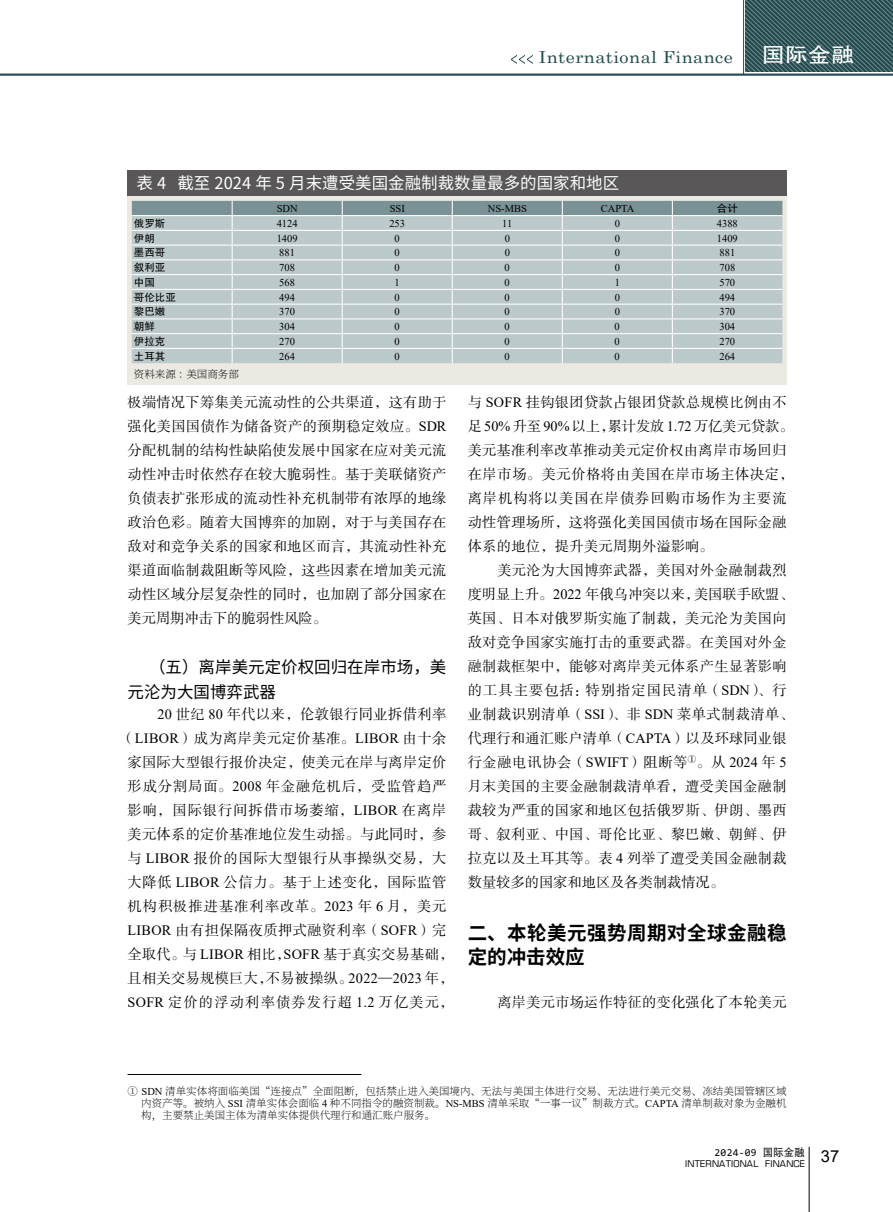
<style>
.page{position:relative;width:893px;height:1212px;background:#fff}
.page>*{position:absolute;margin:0;border:0;box-sizing:border-box;transform-origin:0 0}
.t1{font:21px "FZHTJW GB1 0";color:#fff;scale:1.1 1}
.t2{font:700 19.5px/24px "Source Han Sans CN";letter-spacing:.025em;color:#000}
.t3{font:16.5px "Source Han Sans CN";color:#fff}
.t4{font:16.5px/24px "Source Han Sans CN";color:#000}
.t5{font:16.5px "Century Schoolbook";letter-spacing:.025em;color:#214a4f;scale:1.1 1}
.t6{font:16.5px "Arial";color:#000}
.t7{font:14.25px/24px "FZSSK GBK1 0";letter-spacing:.02em;color:#000}
.t8{font:14.25px "FZSSK GBK1 0";letter-spacing:.07em;color:#000}
.t9{font:14.25px "FZSSK GBK1 0";letter-spacing:.05em;color:#000}
.t10{font:14.25px "FZSSK GBK1 0";letter-spacing:.08em;color:#000}
.t11{font:14.25px "FZSSK GBK1 0";letter-spacing:.065em;color:#000}
.t12{font:200 10.5px/12.3px "Source Han Serif CN";color:#000;text-align:justify}
.t13{font:10.5px "Times New Roman";color:#000}
.t14{font:10.5px "FZHTK GBK1 0";color:#000}
.t15{font:10.5px "Consolas";letter-spacing:.025em;color:#000}
.t16{font:9px "Eurostile";letter-spacing:.025em;color:#000}
.s1{font-family:"Times New Roman"}
.s2{font-family:"Times New Roman";font-weight:400}
.s3{font-family:"DFP Hei W5 GB"}
</style>
<div class="page">
<svg style="left:746px;top:0;width:147px;height:72px;background:#3a5d61"></svg>
<svg style="left:511px;top:55px;width:22px;height:9px"></svg>
<hr style="left:0;top:74px;width:893px;height:2px;background:#214a4f">
<hr style="left:743px;top:0;width:1px;height:74px;background:#214a4f">
<hr style="left:809px;top:1147px;width:1px;height:65px;background:#000">
<div style="left:128px;top:178px;width:659px;height:207px;background:#ebe9e2"></div>
<div style="left:128px;top:170px;width:659px;height:26px;background:#595757"></div>
<svg style="left:132px;top:201px;width:650px;height:162px;background:#bac7c8"></svg>
<hr style="left:132px;top:215px;width:100px;height:1px;background:#fff">
<hr style="left:232px;top:215px;width:110px;height:1px;background:#fff">
<hr style="left:342px;top:215px;width:110px;height:1px;background:#fff">
<hr style="left:452px;top:215px;width:110px;height:1px;background:#fff">
<hr style="left:562px;top:215px;width:110px;height:1px;background:#fff">
<hr style="left:672px;top:215px;width:110px;height:1px;background:#fff">
<hr style="left:128px;top:1074px;width:233px;height:1px;background:#000">
<p class="t5" style="left:539px;top:43px;width:178px">International Finance</p>
<h1 class="t1" style="left:762px;top:43px;width:85px">国际金融</h1>
<p class="t3" style="left:137px;top:174px;width:484px">表 4 截至 2024 年 5 月末遭受美国金融制裁数量最多的国家和地区</p>
<p class="t13" style="left:277px;top:201px;width:22px">SDN</p>
<p class="t13" style="left:390px;top:201px;width:17px">SSI</p>
<p class="t13" style="left:488px;top:201px;width:41px">NS-MBS</p>
<p class="t13" style="left:601px;top:201px;width:35px">CAPTA</p>
<p class="t14" style="left:717px;top:203px;width:22px">合计</p>
<p class="t14" style="left:134px;top:217px;width:33px">俄罗斯</p>
<p class="t13" style="left:277px;top:216px;width:22px">4124</p>
<p class="t13" style="left:389px;top:216px;width:17px">253</p>
<p class="t13" style="left:502px;top:216px;width:12px">11</p>
<p class="t13" style="left:615px;top:216px;width:7px">0</p>
<p class="t13" style="left:717px;top:216px;width:22px">4388</p>
<p class="t14" style="left:134px;top:232px;width:22px">伊朗</p>
<p class="t13" style="left:277px;top:231px;width:22px">1409</p>
<p class="t13" style="left:395px;top:231px;width:7px">0</p>
<p class="t13" style="left:505px;top:231px;width:7px">0</p>
<p class="t13" style="left:615px;top:231px;width:7px">0</p>
<p class="t13" style="left:717px;top:231px;width:22px">1409</p>
<p class="t14" style="left:134px;top:247px;width:33px">墨西哥</p>
<p class="t13" style="left:279px;top:245px;width:17px">881</p>
<p class="t13" style="left:395px;top:245px;width:7px">0</p>
<p class="t13" style="left:505px;top:245px;width:7px">0</p>
<p class="t13" style="left:615px;top:245px;width:7px">0</p>
<p class="t13" style="left:719px;top:245px;width:17px">881</p>
<p class="t14" style="left:134px;top:262px;width:33px">叙利亚</p>
<p class="t13" style="left:279px;top:260px;width:17px">708</p>
<p class="t13" style="left:395px;top:260px;width:7px">0</p>
<p class="t13" style="left:505px;top:260px;width:7px">0</p>
<p class="t13" style="left:615px;top:260px;width:7px">0</p>
<p class="t13" style="left:719px;top:260px;width:17px">708</p>
<p class="t14" style="left:134px;top:276px;width:22px">中国</p>
<p class="t13" style="left:279px;top:275px;width:17px">568</p>
<p class="t13" style="left:395px;top:275px;width:7px">1</p>
<p class="t13" style="left:505px;top:275px;width:7px">0</p>
<p class="t13" style="left:615px;top:275px;width:7px">1</p>
<p class="t13" style="left:719px;top:275px;width:17px">570</p>
<p class="t14" style="left:134px;top:291px;width:43px">哥伦比亚</p>
<p class="t13" style="left:279px;top:290px;width:17px">494</p>
<p class="t13" style="left:395px;top:290px;width:7px">0</p>
<p class="t13" style="left:505px;top:290px;width:7px">0</p>
<p class="t13" style="left:615px;top:290px;width:7px">0</p>
<p class="t13" style="left:719px;top:290px;width:17px">494</p>
<p class="t14" style="left:134px;top:306px;width:33px">黎巴嫩</p>
<p class="t13" style="left:279px;top:304px;width:17px">370</p>
<p class="t13" style="left:395px;top:304px;width:7px">0</p>
<p class="t13" style="left:505px;top:304px;width:7px">0</p>
<p class="t13" style="left:615px;top:304px;width:7px">0</p>
<p class="t13" style="left:719px;top:304px;width:17px">370</p>
<p class="t14" style="left:134px;top:321px;width:22px">朝鲜</p>
<p class="t13" style="left:279px;top:319px;width:17px">304</p>
<p class="t13" style="left:395px;top:319px;width:7px">0</p>
<p class="t13" style="left:505px;top:319px;width:7px">0</p>
<p class="t13" style="left:615px;top:319px;width:7px">0</p>
<p class="t13" style="left:719px;top:319px;width:17px">304</p>
<p class="t14" style="left:134px;top:335px;width:33px">伊拉克</p>
<p class="t13" style="left:279px;top:334px;width:17px">270</p>
<p class="t13" style="left:395px;top:334px;width:7px">0</p>
<p class="t13" style="left:505px;top:334px;width:7px">0</p>
<p class="t13" style="left:615px;top:334px;width:7px">0</p>
<p class="t13" style="left:719px;top:334px;width:17px">270</p>
<p class="t14" style="left:134px;top:350px;width:33px">土耳其</p>
<p class="t13" style="left:279px;top:349px;width:17px">264</p>
<p class="t13" style="left:395px;top:349px;width:7px">0</p>
<p class="t13" style="left:505px;top:349px;width:7px">0</p>
<p class="t13" style="left:615px;top:349px;width:7px">0</p>
<p class="t13" style="left:719px;top:349px;width:17px">264</p>
<p class="t12" style="left:134px;top:368px;width:106px">资料来源：美国商务部</p>
<p class="t7" style="left:128px;top:391px;width:320px;text-align:justify">极端情况下筹集美元流动性的公共渠道，这有助于强化美国国债作为储备资产的预期稳定效应。<span class="s1">SDR</span>分配机制的结构性缺陷使发展中国家在应对美元流动性冲击时依然存在较大脆弱性。基于美联储资产负债表扩张形成的流动性补充机制带有浓厚的地缘政治色彩。随着大国博弈的加剧，对于与美国存在敌对和竞争关系的国家和地区而言，其流动性补充渠道面临制裁阻断等风险，这些因素在增加美元流动性区域分层复杂性的同时，也加剧了部分国家在美元周期冲击下的脆弱性风险。</p>
<p class="t4" style="left:128px;top:656px;width:320px;text-indent:22px">（五）离岸美元定价权回归在岸市场，美元沦为大国博弈武器</p>
<p class="t7" style="left:157px;top:703px;width:291px"><span class="s1">20</span> 世纪 <span class="s1">80</span> 年代以来，伦敦银行同业拆借利率</p>
<p class="t7" style="left:120px;top:727px;width:328px">（<span class="s1">LIBOR</span>）成为离岸美元定价基准。<span class="s1">LIBOR</span> 由十余</p>
<p class="t7" style="left:128px;top:751px;width:320px">家国际大型银行报价决定，使美元在岸与离岸定价</p>
<p class="t11" style="left:128px;top:778px;width:320px">形成分割局面。<span class="s1">2008</span> 年金融危机后，受监管趋严</p>
<p class="t8" style="left:128px;top:802px;width:320px">影响，国际银行间拆借市场萎缩，<span class="s1">LIBOR</span> 在离岸</p>
<p class="t7" style="left:128px;top:823px;width:320px">美元体系的定价基准地位发生动摇。与此同时，参</p>
<p class="t9" style="left:128px;top:850px;width:320px">与 <span class="s1">LIBOR</span> 报价的国际大型银行从事操纵交易，大</p>
<p class="t9" style="left:128px;top:874px;width:320px">大降低 <span class="s1">LIBOR</span> 公信力。基于上述变化，国际监管</p>
<p class="t8" style="left:128px;top:898px;width:320px">机构积极推进基准利率改革。<span class="s1">2023</span> 年 <span class="s1">6</span> 月，美元</p>
<p class="t7" style="left:128px;top:919px;width:320px"><span class="s1">LIBOR</span> 由有担保隔夜质押式融资利率（<span class="s1">SOFR</span>）完</p>
<p class="t7" style="left:128px;top:943px;width:328px">全取代。与 <span class="s1">LIBOR</span> 相比，<span class="s1">SOFR</span> 基于真实交易基础，</p>
<p class="t7" style="left:128px;top:967px;width:328px">且相关交易规模巨大，不易被操纵。<span class="s1">2022</span>—<span class="s1">2023</span> 年，</p>
<p class="t10" style="left:128px;top:994px;width:328px"><span class="s1">SOFR</span> 定价的浮动利率债券发行超 <span class="s1">1.2</span> 万亿美元，</p>
<p class="t7" style="left:468px;top:391px;width:328px">与 <span class="s1">SOFR</span> 挂钩银团贷款占银团贷款总规模比例由不足 <span class="s1">50%</span> 升至 <span class="s1">90%</span> 以上，累计发放 <span class="s1">1.72</span> 万亿美元贷款。美元基准利率改革推动美元定价权由离岸市场回归在岸市场。美元价格将由美国在岸市场主体决定，离岸机构将以美国在岸债券回购市场作为主要流动性管理场所，这将强化美国国债市场在国际金融体系的地位，提升美元周期外溢影响。</p>
<p class="t7" style="left:468px;top:559px;width:328px;text-indent:30px">美元沦为大国博弈武器，美国对外金融制裁烈度明显上升。<span class="s1">2022</span> 年俄乌冲突以来，美国联手欧盟、英国、日本对俄罗斯实施了制裁，美元沦为美国向敌对竞争国家实施打击的重要武器。在美国对外金融制裁框架中，能够对离岸美元体系产生显著影响的工具主要包括：特别指定国民清单（<span class="s1">SDN</span>）、行业制裁识别清单（<span class="s1">SSI</span>）、非 <span class="s1">SDN</span> 菜单式制裁清单、代理行和通汇账户清单（<span class="s1">CAPTA</span>）以及环球同业银行金融电讯协会（<span class="s1">SWIFT</span>）阻断等<sup>①</sup>。从 <span class="s1">2024</span> 年 <span class="s1">5</span>月末美国的主要金融制裁清单看，遭受美国金融制裁较为严重的国家和地区包括俄罗斯、伊朗、墨西哥、叙利亚、中国、哥伦比亚、黎巴嫩、朝鲜、伊拉克以及土耳其等。表 <span class="s1">4</span> 列举了遭受美国金融制裁数量较多的国家和地区及各类制裁情况。</p>
<h2 class="t2" style="left:468px;top:921px;width:320px">二、本轮美元强势周期对全球金融稳定的冲击效应</h2>
<p class="t7" style="left:497px;top:991px;width:291px">离岸美元市场运作特征的变化强化了本轮美元</p>
<p class="t12" style="left:141px;top:1085px;width:647px;text-indent:-14px">① <span class="s2">SDN</span> 清单实体将面临美国“连接点”全面阻断，包括禁止进入美国境内、无法与美国主体进行交易、无法进行美元交易、冻结美国管辖区域内资产等。被纳入 <span class="s2">SSI</span> 清单实体会面临 <span class="s2">4</span> 种不同指令的融资制裁。<span class="s2">NS-MBS</span> 清单采取“一事一议”制裁方式。<span class="s2">CAPTA</span> 清单制裁对象为金融机构，主要禁止美国主体为清单实体提供代理行和通汇账户服务。</p>
<p class="t15" style="left:715px;top:1145px;width:92px">2024-09 <span class="s3">国际金融</span></p>
<p class="t16" style="left:685px;top:1158px;width:121px">INTERNATIONAL FINANCE</p>
<p class="t6" style="left:821px;top:1145px;width:20px">37</p>
</div>
